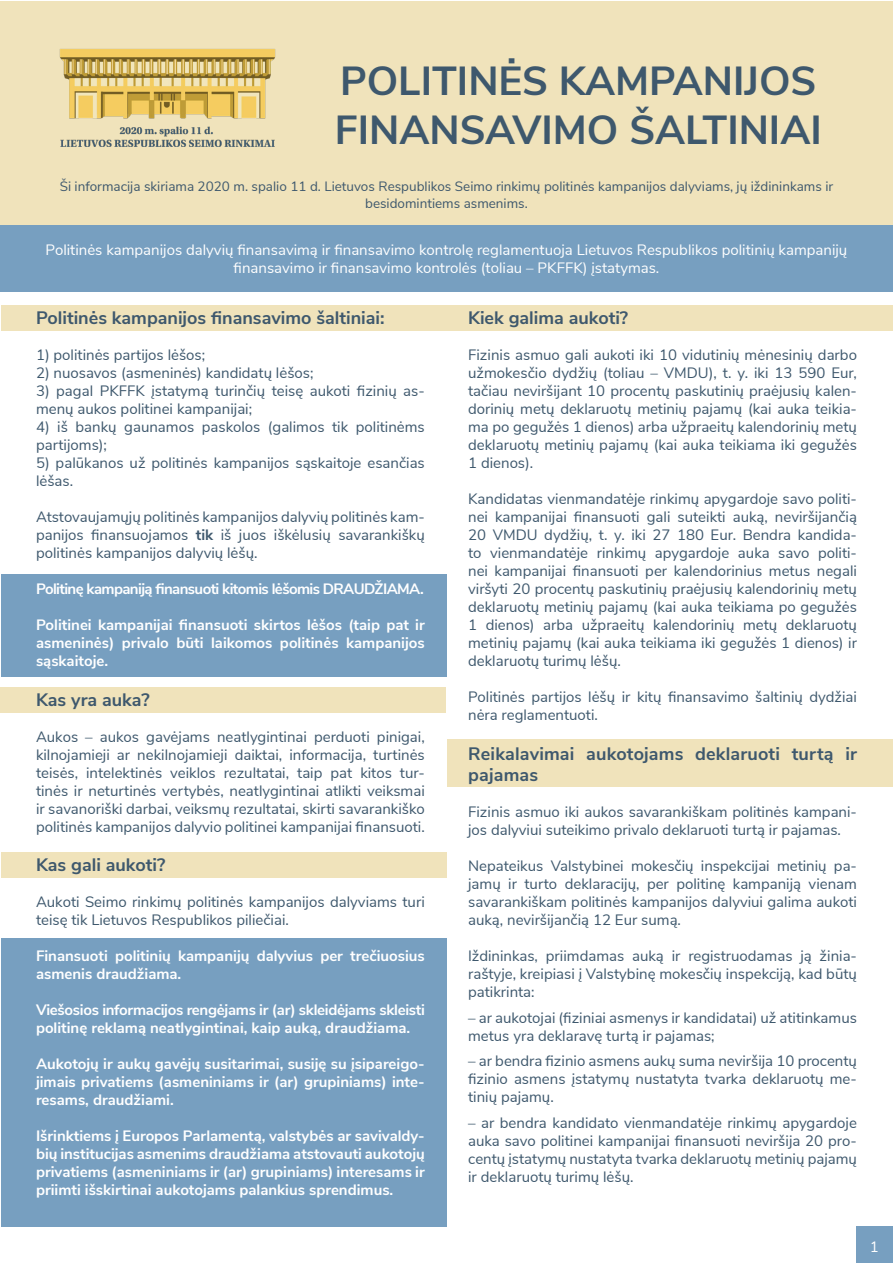
<style>
.page{position:relative;width:893px;height:1263px;background:#fff}
.page>*{position:absolute;margin:0;border:0;box-sizing:border-box;transform-origin:0 0}
.t1{font:700 40.5px/48.6px "Nunito Sans";color:#3e586d}
.t2{font:700 18px/21.6px "Nunito Sans";color:#3e586d}
.t3{font:15px/18px "Nunito Sans";color:#3e586d;text-align:justify}
.t4{font:700 15px/18px "Nunito Sans";color:#fff;text-align:justify}
.t5{font:15px/18px "Nunito Sans";color:#fff;text-align:center}
.t6{font:700 15px/18px "Nunito Sans";letter-spacing:-.02em;color:#fff}
.t7{font:700 15px "Nunito Sans";letter-spacing:-.04em;color:#fff}
.t8{font:13.5px/16.2px "Nunito Sans";color:#3e586d;text-align:center}
.s1{font-weight:700}
</style>
<div class="page">
<div style="left:1px;top:1px;width:892px;height:224px;background:#f0e3bb"></div>
<img style="left:59px;top:49px;width:217px;height:97px">
<div style="left:1px;top:225px;width:892px;height:67px;background:#779fc0"></div>
<div style="left:1px;top:574px;width:445px;height:102px;background:#779fc0"></div>
<div style="left:1px;top:306px;width:445px;height:25px;background:#f0e3bb"></div>
<div style="left:447px;top:306px;width:446px;height:25px;background:#f0e3bb"></div>
<div style="left:447px;top:739px;width:446px;height:48px;background:#f0e3bb"></div>
<div style="left:0;top:687px;width:446px;height:25px;background:#f0e3bb"></div>
<div style="left:1px;top:852px;width:445px;height:25px;background:#f0e3bb"></div>
<div style="left:1px;top:938px;width:445px;height:289px;background:#779fc0"></div>
<div style="left:857px;top:1227px;width:36px;height:36px;background:#779fc0"></div>
<p class="t1" style="left:335px;top:55px;width:488px">POLITINĖS KAMPANIJOS<br>FINANSAVIMO ŠALTINIAI</p>
<p class="t8" style="left:60px;top:178px;width:775px">Ši informacija skiriama 2020 m. spalio 11 d. Lietuvos Respublikos Seimo rinkimų politinės kampanijos dalyviams, jų iždininkams ir besidomintiems asmenims.</p>
<p class="t5" style="left:46px;top:240px;width:803px">Politinės kampanijos dalyvių finansavimą ir finansavimo kontrolę reglamentuoja Lietuvos Respublikos politinių kampanijų finansavimo ir finansavimo kontrolės (toliau – PKFFK) įstatymas.</p>
<p class="t2" style="left:468px;top:306px;width:162px">Kiek galima aukoti?</p>
<p class="t3" style="left:468px;top:345px;width:390px">Fizinis asmuo gali aukoti iki 10 vidutinių mėnesinių darbo užmokesčio dydžių (toliau – VMDU), t. y. iki 13 590 Eur, tačiau neviršijant 10 procentų paskutinių praėjusių kalen&shy;dorinių metų deklaruotų metinių pajamų (kai auka teikia&shy;ma po gegužės 1 dienos) arba užpraeitų kalendorinių metų deklaruotų metinių pajamų (kai auka teikiama iki gegužės 1 dienos).</p>
<p class="t3" style="left:468px;top:489px;width:390px">Kandidatas vienmandatėje rinkimų apygardoje savo politi&shy;nei kampanijai finansuoti gali suteikti auką, neviršijančią 20 VMDU dydžių, t. y. iki 27 180 Eur. Bendra kandida&shy;to vienmandatėje rinkimų apygardoje auka savo politi&shy;nei kampanijai finansuoti per kalendorinius metus negali viršyti 20 procentų paskutinių praėjusių kalendorinių metų deklaruotų metinių pajamų (kai auka teikiama po gegužės 1 dienos) arba užpraeitų kalendorinių metų deklaruotų metinių pajamų (kai auka teikiama iki gegužės 1 dienos) ir deklaruotų turimų lėšų.</p>
<p class="t3" style="left:468px;top:687px;width:390px">Politinės partijos lėšų ir kitų finansavimo šaltinių dydžiai nėra reglamentuoti.</p>
<p class="t2" style="left:468px;top:741px;width:390px">Reikalavimai aukotojams deklaruoti turtą ir pajamas</p>
<p class="t3" style="left:468px;top:802px;width:390px">Fizinis asmuo iki aukos savarankiškam politinės kampani&shy;jos dalyviui suteikimo privalo deklaruoti turtą ir pajamas.</p>
<p class="t3" style="left:468px;top:856px;width:390px">Nepateikus Valstybinei mokesčių inspekcijai metinių pa&shy;jamų ir turto deklaracijų, per politinę kampaniją vienam savarankiškam politinės kampanijos dalyviui galima aukoti auką, neviršijančią 12 Eur sumą.</p>
<p class="t3" style="left:468px;top:946px;width:390px">Iždininkas, priimdamas auką ir registruodamas ją žinia&shy;raštyje, kreipiasi į Valstybinę mokesčių inspekciją, kad būtų patikrinta:</p>
<p class="t3" style="left:468px;top:1007px;width:390px">– ar aukotojai (fiziniai asmenys ir kandidatai) už atitinkamus metus yra deklaravę turtą ir pajamas;</p>
<p class="t3" style="left:468px;top:1051px;width:390px">– ar bendra fizinio asmens aukų suma neviršija 10 procentų fizinio asmens įstatymų nustatyta tvarka deklaruotų me&shy;tinių pajamų.</p>
<p class="t3" style="left:468px;top:1112px;width:390px">– ar bendra kandidato vienmandatėje rinkimų apygardoje auka savo politinei kampanijai finansuoti neviršija 20 pro&shy;centų įstatymų nustatyta tvarka deklaruotų metinių pajamų ir deklaruotų turimų lėšų.</p>
<p class="t2" style="left:36px;top:306px;width:350px">Politinės kampanijos finansavimo šaltiniai:</p>
<p class="t3" style="left:36px;top:345px;width:171px">1) politinės partijos lėšos;</p>
<p class="t3" style="left:36px;top:363px;width:279px">2) nuosavos (asmeninės) kandidatų lėšos;</p>
<p class="t3" style="left:36px;top:381px;width:390px">3) pagal PKFFK įstatymą turinčių teisę aukoti fizinių as&shy;menų aukos politinei kampanijai;</p>
<p class="t3" style="left:36px;top:417px;width:390px">4) iš bankų gaunamos paskolos (galimos tik politinėms partijoms);</p>
<p class="t3" style="left:36px;top:453px;width:390px">5) palūkanos už politinės kampanijos sąskaitoje esančias lėšas.</p>
<p class="t3" style="left:36px;top:507px;width:390px">Atstovaujamųjų politinės kampanijos dalyvių politinės kam&shy;panijos finansuojamos <span class="s1">tik</span> iš juos iškėlusių savarankiškų politinės kampanijos dalyvių lėšų.</p>
<p class="t7" style="left:36px;top:578px;width:389px">Politinę kampaniją finansuoti kitomis lėšomis DRAUDŽIAMA.</p>
<p class="t4" style="left:36px;top:615px;width:390px">Politinei kampanijai finansuoti skirtos lėšos (taip pat ir asmeninės) privalo būti laikomos politinės kampanijos sąskaitoje.</p>
<p class="t2" style="left:36px;top:687px;width:115px">Kas yra auka?</p>
<p class="t3" style="left:36px;top:726px;width:390px">Aukos – aukos gavėjams neatlygintinai perduoti pinigai, kilnojamieji ar nekilnojamieji daiktai, informacija, turtinės teisės, intelektinės veiklos rezultatai, taip pat kitos tur&shy;tinės ir neturtinės vertybės, neatlygintinai atlikti veiksmai ir savanoriški darbai, veiksmų rezultatai, skirti savarankiško politinės kampanijos dalyvio politinei kampanijai finansuoti.</p>
<p class="t2" style="left:36px;top:853px;width:131px">Kas gali aukoti?</p>
<p class="t3" style="left:36px;top:892px;width:390px">Aukoti Seimo rinkimų politinės kampanijos dalyviams turi teisę tik Lietuvos Respublikos piliečiai.</p>
<p class="t4" style="left:36px;top:946px;width:390px">Finansuoti politinių kampanijų dalyvius per trečiuosius asmenis draudžiama.</p>
<p class="t6" style="left:36px;top:1000px;width:390px">Viešosios informacijos rengėjams ir (ar) skleidėjams skleisti politinę reklamą neatlygintinai, kaip auką, draudžiama.</p>
<p class="t4" style="left:36px;top:1054px;width:390px">Aukotojų ir aukų gavėjų susitarimai, susiję su įsipareigo&shy;jimais privatiems (asmeniniams ir (ar) grupiniams) inte&shy;resams, draudžiami.</p>
<p class="t4" style="left:36px;top:1126px;width:390px">Išrinktiems į Europos Parlamentą, valstybės ar savivaldy&shy;bių institucijas asmenims draudžiama atstovauti aukotojų privatiems (asmeniniams ir (ar) grupiniams) interesams ir priimti išskirtinai aukotojams palankius sprendimus.</p>
<p class="t5" style="left:870px;top:1236px;width:10px">1</p>
</div>
